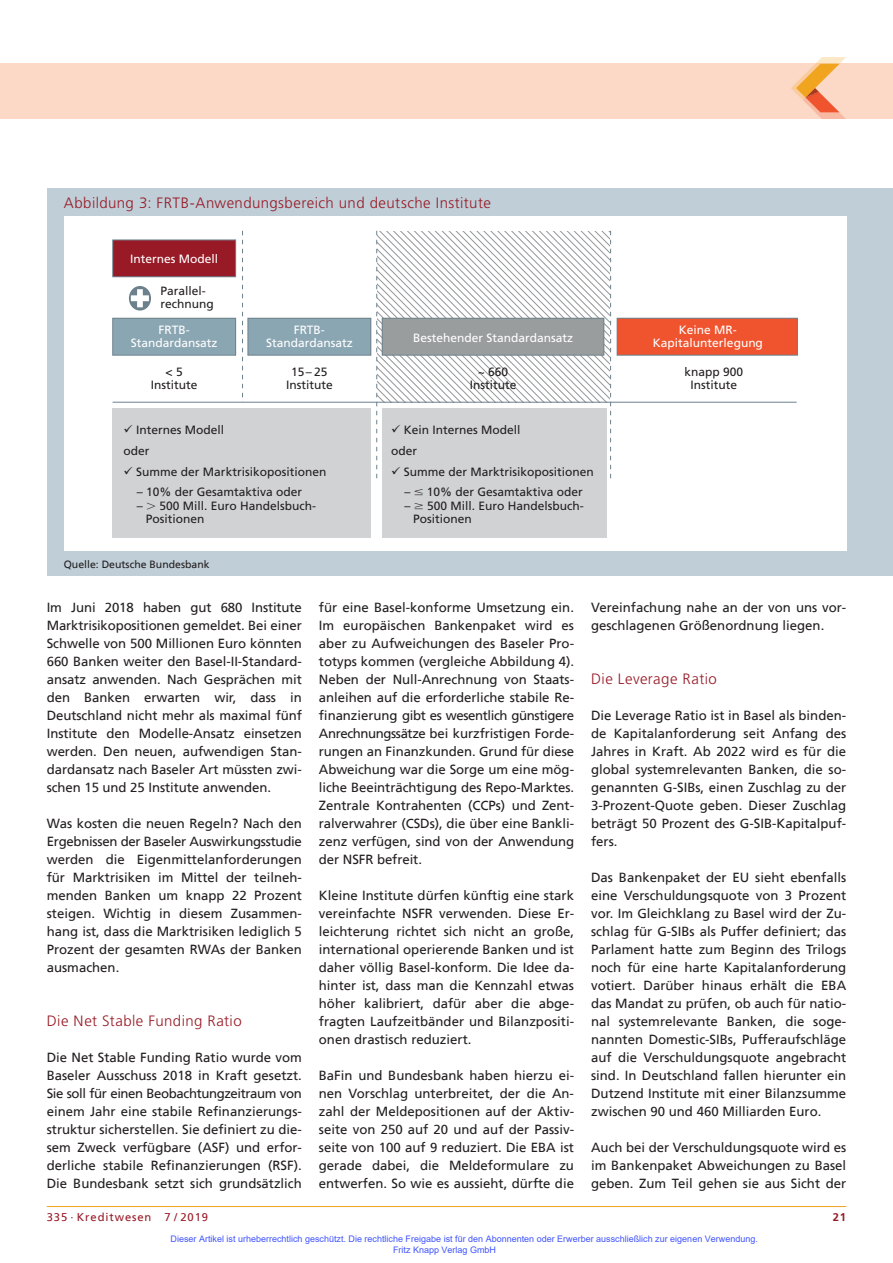
<style>
.page{position:relative;width:893px;height:1263px;background:#fff}
.page>*{position:absolute;margin:0;border:0;box-sizing:border-box;transform-origin:0 0}
.t1{font:300 15px "Frutiger";letter-spacing:.03em;color:#981a26}
.t2{font:13.2px/18px "Frutiger";color:#231f20;text-align:justify}
.t3{font:12px/13.5px "Frutiger";color:#231f20}
.t4{font:12px/13.5px "Frutiger";color:#fff;text-align:center}
.t5{font:11.25px "Frutiger";letter-spacing:.08em;color:#981a26}
.t6{font:700 11.25px "Frutiger";color:#981a26}
.t7{font:10.5px "Frutiger";color:#231f20}
.t8{font:9px/10.8px "Arial";color:#4054ff}
</style>
<div class="page">
<hr style="left:47px;top:1206px;width:799px;height:1px;background:#f1a31e">
<div style="left:0;top:64px;width:893px;height:55px;background:#fcd9c7"></div>
<svg style="left:791px;top:57px;width:55px;height:62px"></svg>
<div style="left:47px;top:189px;width:846px;height:387px;background:#bfced7"></div>
<div style="left:64px;top:217px;width:782px;height:334px;background:#fff"></div>
<div style="left:248px;top:318px;width:123px;height:37px;background:#8ba6b3"></div>
<div style="left:248px;top:318px;width:123px;height:38px;border:1px solid #6c818c"></div>
<svg style="left:129px;top:286px;width:22px;height:25px"></svg>
<svg style="left:131px;top:289px;width:18px;height:18px"></svg>
<div style="left:617px;top:318px;width:180px;height:37px;background:#f0542e"></div>
<div style="left:617px;top:318px;width:181px;height:38px;border:1px solid #6c818c"></div>
<div style="left:113px;top:318px;width:123px;height:37px;background:#8ba6b3"></div>
<div style="left:112px;top:318px;width:124px;height:38px;border:1px solid #6c818c"></div>
<div style="left:113px;top:240px;width:123px;height:37px;background:#981a26"></div>
<div style="left:112px;top:240px;width:124px;height:37px;border:1px solid #6c818c"></div>
<div style="left:382px;top:408px;width:225px;height:130px;background:#d1d2d4"></div>
<div style="left:113px;top:408px;width:258px;height:130px;background:#d1d2d4"></div>
<svg style="left:242px;top:231px;width:1px;height:171px"></svg>
<svg style="left:376px;top:231px;width:235px;height:248px"></svg>
<hr style="left:113px;top:402px;width:684px;height:1px;background:#6c818c">
<p class="t1" style="left:64px;top:195px;width:429px">Abbildung 3: FRTB-Anwendungsbereich und deutsche Institute</p>
<p class="t4" style="left:130px;top:252px;width:90px">Internes Modell</p>
<p class="t3" style="left:160px;top:284px;width:55px">Parallel&shy;rechnung</p>
<p class="t4" style="left:131px;top:323px;width:88px">FRTB-<br>Standardansatz</p>
<p class="t4" style="left:266px;top:323px;width:88px">FRTB-<br>Standardansatz</p>
<p class="t4" style="left:413px;top:330px;width:162px">Bestehender Standardansatz</p>
<p class="t4" style="left:653px;top:323px;width:112px">Keine MR-<br>Kapitalunterlegung</p>
<p class="t3" style="left:151px;top:365px;width:48px;text-align:center">&lt; 5<br>Institute</p>
<p class="t3" style="left:286px;top:365px;width:48px;text-align:center">15 – 25<br>Institute</p>
<p class="t3" style="left:470px;top:365px;width:48px;text-align:center">~ 660<br>Institute</p>
<p class="t3" style="left:684px;top:365px;width:60px;text-align:center">knapp 900<br>Institute</p>
<p class="t3" style="left:124px;top:420px;width:102px;line-height:20.7px">✓ Internes Modell oder</p>
<p class="t3" style="left:124px;top:465px;width:204px">✓ Summe der Marktrisikopositionen</p>
<p class="t3" style="left:137px;top:485px;width:167px">– 10% der Gesamtaktiva oder</p>
<p class="t3" style="left:146px;top:499px;width:172px;text-indent:-9px">– 500 Mill. Euro Handelsbuch-<br>Positionen</p>
<p class="t3" style="left:391px;top:420px;width:131px;line-height:20.7px">✓ Kein Internes Modell oder</p>
<p class="t3" style="left:391px;top:465px;width:204px">✓ Summe der Marktrisikopositionen</p>
<p class="t3" style="left:404px;top:485px;width:180px">– 10% der Gesamtaktiva oder</p>
<p class="t3" style="left:413px;top:499px;width:172px;text-indent:-9px">– 500 Mill. Euro Handelsbuch-<br>Positionen</p>
<p class="t7" style="left:64px;top:559px;width:147px">Quelle: Deutsche Bundesbank</p>
<p class="t2" style="left:47px;top:599px;width:257px">Im Juni 2018 haben gut 680 Institute Marktrisikopositionen gemeldet. Bei einer Schwelle von 500 Millionen Euro könnten 660 Banken weiter den Basel-II-Standard&shy;ansatz anwenden. Nach Gesprächen mit den Banken erwarten wir, dass in Deutschland nicht mehr als maximal fünf Institute den Modelle-Ansatz einsetzen werden. Den neuen, aufwendigen Stan&shy;dardansatz nach Baseler Art müssten zwi&shy;schen 15 und 25 Institute anwenden.</p>
<p class="t2" style="left:47px;top:815px;width:257px">Was kosten die neuen Regeln? Nach den Ergebnissen der Baseler Auswirkungsstudie werden die Eigenmittelanforderungen für Marktrisiken im Mittel der teilneh&shy;menden Banken um knapp 22 Prozent steigen. Wichtig in diesem Zusammen&shy;hang ist, dass die Marktrisiken lediglich 5<br>Prozent der gesamten RWAs der Banken ausmachen.</p>
<p class="t1" style="left:47px;top:1012px;width:196px">Die Net Stable Funding Ratio</p>
<p class="t2" style="left:47px;top:1049px;width:257px">Die Net Stable Funding Ratio wurde vom Baseler Ausschuss 2018 in Kraft gesetzt.<br>Sie soll für einen Beobachtungzeitraum von einem Jahr eine stabile Refinanzierungs&shy;struktur sicherstellen. Sie definiert zu die&shy;sem Zweck verfügbare (ASF) und erfor&shy;derliche stabile Refinanzierungen (RSF).<br>Die Bundesbank setzt sich grundsätzlich</p>
<p class="t2" style="left:319px;top:599px;width:257px">für eine Basel-konforme Umsetzung ein.<br>Im europäischen Bankenpaket wird es aber zu Aufweichungen des Baseler Pro&shy;totyps kommen (vergleiche Abbildung 4).<br>Neben der Null-Anrechnung von Staats&shy;anleihen auf die erforderliche stabile Re&shy;finanzierung gibt es wesentlich günstigere Anrechnungssätze bei kurzfristigen Forde&shy;rungen an Finanzkunden. Grund für diese Abweichung war die Sorge um eine mög&shy;liche Beeinträchtigung des Repo-Marktes.<br>Zentrale Kontrahenten (CCPs) und Zent&shy;ralverwahrer (CSDs), die über eine Bankli&shy;zenz verfügen, sind von der Anwendung der NSFR befreit.</p>
<p class="t2" style="left:319px;top:887px;width:257px">Kleine Institute dürfen künftig eine stark vereinfachte NSFR verwenden. Diese Er&shy;leichterung richtet sich nicht an große, international operierende Banken und ist daher völlig Basel-konform. Die Idee da&shy;hinter ist, dass man die Kennzahl etwas höher kalibriert, dafür aber die abge&shy;fragten Laufzeitbänder und Bilanzpositi&shy;onen drastisch reduziert.</p>
<p class="t2" style="left:319px;top:1067px;width:257px">BaFin und Bundesbank haben hierzu ei&shy;nen Vorschlag unterbreitet, der die An&shy;zahl der Meldepositionen auf der Aktiv&shy;seite von 250 auf 20 und auf der Passiv&shy;seite von 100 auf 9 reduziert. Die EBA ist gerade dabei, die Meldeformulare zu entwerfen. So wie es aussieht, dürfte die</p>
<p class="t2" style="left:591px;top:599px;width:257px">Vereinfachung nahe an der von uns vor&shy;geschlagenen Größenordnung liegen.</p>
<p class="t1" style="left:591px;top:670px;width:127px">Die Leverage Ratio</p>
<p class="t2" style="left:591px;top:707px;width:257px">Die Leverage Ratio ist in Basel als binden&shy;de Kapitalanforderung seit Anfang des Jahres in Kraft. Ab 2022 wird es für die global systemrelevanten Banken, die so&shy;genannten G-SIBs, einen Zuschlag zu der 3-Prozent-Quote geben. Dieser Zuschlag beträgt 50 Prozent des G-SIB-Kapitalpuf&shy;fers.</p>
<p class="t2" style="left:591px;top:869px;width:257px">Das Bankenpaket der EU sieht ebenfalls eine Verschuldungsquote von 3 Prozent vor. Im Gleichklang zu Basel wird der Zu&shy;schlag für G-SIBs als Puffer definiert; das Parlament hatte zum Beginn des Trilogs noch für eine harte Kapitalanforderung votiert. Darüber hinaus erhält die EBA das Mandat zu prüfen, ob auch für natio&shy;nal systemrelevante Banken, die soge&shy;nannten Domestic-SIBs, Pufferaufschläge auf die Verschuldungsquote angebracht sind. In Deutschland fallen hierunter ein Dutzend Institute mit einer Bilanzsumme zwischen 90 und 460 Milliarden Euro.</p>
<p class="t2" style="left:591px;top:1139px;width:257px">Auch bei der Verschuldungsquote wird es im Bankenpaket Abweichungen zu Basel geben. Zum Teil gehen sie aus Sicht der</p>
<p class="t5" style="left:47px;top:1211px;width:163px">335 · Kreditwesen 7 / 2019</p>
<p class="t6" style="left:833px;top:1211px;width:15px">21</p>
<p class="t8" style="left:393px;top:1233px;width:366px;text-indent:-223px">Dieser Artikel ist urheberrechtlich geschützt. Die rechtliche Freigabe ist für den Abonnenten oder Erwerber ausschließlich zur eigenen Verwendung.<br>Fritz Knapp Verlag GmbH</p>
</div>
